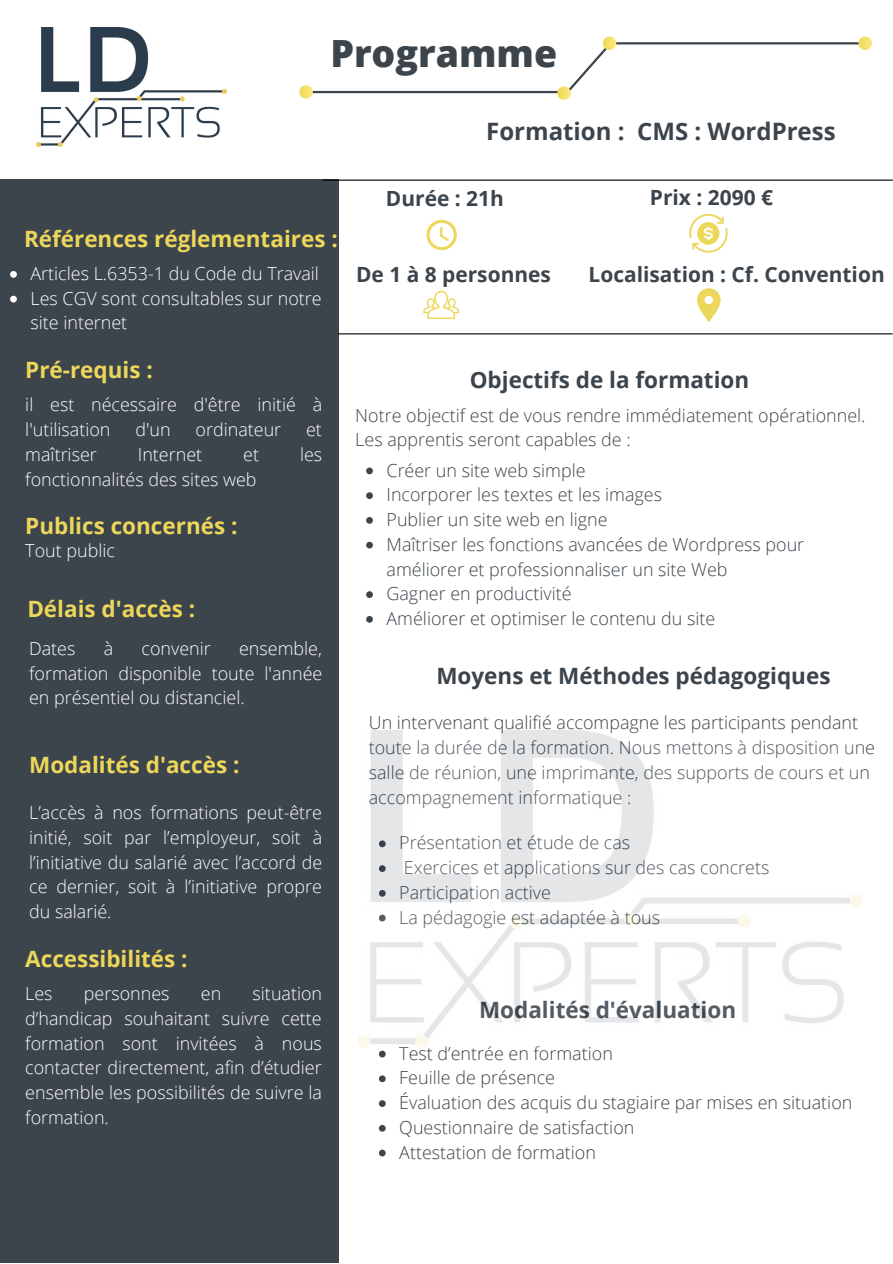
<style>
.page{position:relative;width:893px;height:1264px;background:#fff}
.page>*{position:absolute;margin:0;border:0;box-sizing:border-box;transform-origin:0 0}
.t1{font:800 37.5px "Open Sans";color:#3c444c}
.t2{font:700 24px "Open Sans";color:#3c444c}
.t3{font:700 22.5px "Open Sans";color:#edd75a}
.t4{font:700 22.5px "Open Sans";color:#3c444c}
.t5{font:700 20.85px "Open Sans";color:#3c444c}
.t6{font:300 17.85px/24.8px "Open Sans";color:#3c444c}
.t7{font:300 17.85px/24.8px "Open Sans";color:#fff;text-align:justify}
</style>
<div class="page">
<div style="left:0;top:180px;width:338px;height:1082px;background:#3c444c"></div>
<img style="left:36px;top:27px;width:190px;height:120px">
<hr style="left:338px;top:333px;width:554px;height:1px;background:#000">
<hr style="left:322px;top:180px;width:570px;height:1px;background:#000">
<svg style="left:423px;top:291px;width:36px;height:28px"></svg>
<svg style="left:697px;top:288px;width:23px;height:34px"></svg>
<svg style="left:426px;top:220px;width:31px;height:30px"></svg>
<svg style="left:689px;top:213px;width:39px;height:40px"></svg>
<svg style="left:379px;top:1050px;width:6px;height:7px"></svg>
<svg style="left:379px;top:1075px;width:6px;height:7px"></svg>
<svg style="left:379px;top:1100px;width:6px;height:6px"></svg>
<svg style="left:379px;top:1124px;width:6px;height:7px"></svg>
<svg style="left:379px;top:1149px;width:6px;height:7px"></svg>
<img style="left:357px;top:730px;width:505px;height:317px">
<hr style="left:303px;top:91px;width:260px;height:2px;background:#3c444c">
<hr style="left:609px;top:42px;width:260px;height:2px;background:#3c444c">
<svg style="left:10px;top:271px;width:7px;height:7px"></svg>
<svg style="left:10px;top:296px;width:7px;height:6px"></svg>
<svg style="left:366px;top:467px;width:7px;height:7px"></svg>
<svg style="left:366px;top:492px;width:7px;height:7px"></svg>
<svg style="left:366px;top:517px;width:7px;height:7px"></svg>
<svg style="left:366px;top:541px;width:7px;height:7px"></svg>
<svg style="left:366px;top:591px;width:7px;height:7px"></svg>
<svg style="left:366px;top:616px;width:7px;height:6px"></svg>
<svg style="left:299px;top:85px;width:14px;height:14px"></svg>
<svg style="left:557px;top:36px;width:59px;height:64px"></svg>
<svg style="left:858px;top:36px;width:13px;height:14px"></svg>
<h1 class="t1" style="left:330px;top:27px;width:228px">Programme</h1>
<h2 class="t2" style="left:486px;top:115px;width:351px">Formation : CMS : WordPress</h2>
<p class="t3" style="left:24px;top:223px;width:315px">Références réglementaires :</p>
<p class="t7" style="left:30px;top:261px;width:293px;text-align:left">Articles L.6353-1 du Code du Travail<br>Les CGV sont consultables sur notre site internet</p>
<p class="t3" style="left:25px;top:354px;width:129px">Pré-requis :</p>
<p class="t7" style="left:25px;top:392px;width:298px">il est nécessaire d'être initié à l'utilisation</p>
<p class="t7" style="left:135px;top:417px;width:37px">d'un</p>
<p class="t7" style="left:195px;top:417px;width:87px">ordinateur</p>
<p class="t7" style="left:306px;top:417px;width:17px">et</p>
<p class="t7" style="left:25px;top:441px;width:73px">maîtriser</p>
<p class="t7" style="left:138px;top:441px;width:66px">Internet</p>
<p class="t7" style="left:243px;top:441px;width:17px">et</p>
<p class="t7" style="left:300px;top:441px;width:24px">les</p>
<p class="t7" style="left:25px;top:466px;width:233px">fonctionnalités des sites web</p>
<p class="t3" style="left:25px;top:510px;width:214px">Publics concernés :</p>
<p class="t7" style="left:25px;top:538px;width:91px">Tout public</p>
<p class="t3" style="left:27px;top:593px;width:169px">Délais d'accès :</p>
<p class="t7" style="left:29px;top:635px;width:48px">Dates</p>
<p class="t7" style="left:104px;top:635px;width:11px">à</p>
<p class="t7" style="left:141px;top:635px;width:71px">convenir</p>
<p class="t7" style="left:29px;top:635px;width:294px;text-indent:210px">ensemble, formation disponible toute l'année en présentiel ou distanciel.</p>
<p class="t3" style="left:29px;top:748px;width:212px">Modalités d'accès :</p>
<p class="t7" style="left:29px;top:800px;width:295px">L’accès à nos formations peut-être initié, soit par l’employeur, soit à l’initiative du salarié avec l’accord de ce dernier, soit à l’initiative propre du salarié.</p>
<p class="t3" style="left:25px;top:943px;width:164px">Accessibilités :</p>
<p class="t7" style="left:25px;top:980px;width:29px">Les</p>
<p class="t7" style="left:84px;top:980px;width:87px">personnes</p>
<p class="t7" style="left:201px;top:980px;width:22px">en</p>
<p class="t7" style="left:25px;top:980px;width:298px;text-indent:227px">situation d’handicap souhaitant suivre cette formation sont invitées à nous contacter directement, afin d’étudier ensemble les possibilités de suivre la formation.</p>
<p class="t5" style="left:386px;top:184px;width:119px">Durée : 21h</p>
<p class="t5" style="left:650px;top:183px;width:125px">Prix : 2090 €</p>
<p class="t5" style="left:356px;top:260px;width:196px">De 1 à 8 personnes</p>
<p class="t5" style="left:588px;top:260px;width:297px">Localisation : Cf. Convention</p>
<p class="t4" style="left:469px;top:364px;width:281px">Objectifs de la formation</p>
<p class="t6" style="left:355px;top:402px;width:511px">Notre objectif est de vous rendre immédiatement opérationnel.<br>Les apprentis seront capables de :</p>
<p class="t6" style="left:386px;top:457px;width:419px">Créer un site web simple<br>Incorporer les textes et les images<br>Publier un site web en ligne<br>Maîtriser les fonctions avancées de Wordpress pour améliorer et professionnaliser un site Web<br>Gagner en productivité<br>Améliorer et optimiser le contenu du site</p>
<p class="t4" style="left:436px;top:660px;width:395px">Moyens et Méthodes pédagogiques</p>
<p class="t6" style="left:369px;top:710px;width:507px">Un intervenant qualifié accompagne les participants pendant toute la durée de la formation. Nous mettons à disposition une salle de réunion, une imprimante, des supports de cours et un accompagnement informatique :</p>
<p class="t6" style="left:399px;top:830px;width:371px">Présentation et étude de cas<br>Exercices et applications sur des cas concrets<br>Participation active<br>La pédagogie est adaptée à tous</p>
<p class="t4" style="left:479px;top:993px;width:258px">Modalités d'évaluation</p>
<p class="t6" style="left:399px;top:1040px;width:454px">Test d’entrée en formation<br>Feuille de présence<br>Évaluation des acquis du stagiaire par mises en situation<br>Questionnaire de satisfaction<br>Attestation de formation</p>
</div>
